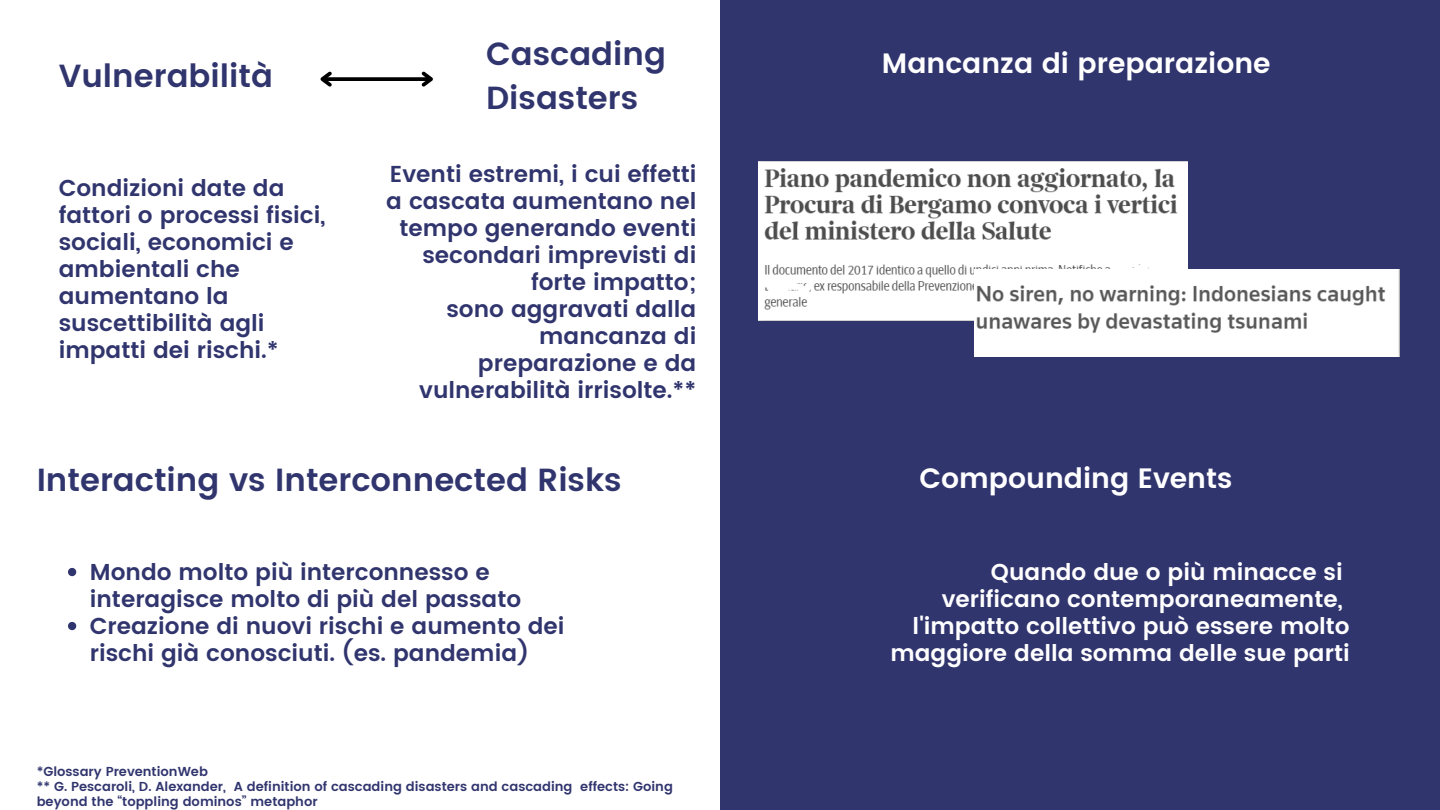
<style>
.page{position:relative;width:1440px;height:810px;background:#fff}
.page>*{position:absolute;margin:0;border:0;box-sizing:border-box;transform-origin:0 0}
.t1{font:600 32px "Poppins";color:#31356e}
.t2{font:600 28px "Poppins";color:#fff}
.t3{font:600 23px/27px "Poppins";color:#31356e}
.t4{font:600 23px/27px "Poppins";color:#fff;text-align:right}
.t5{font:600 13px/15px "Poppins";color:#31356e}
</style>
<div class="page">
<div style="left:720px;top:0;width:720px;height:810px;background:#31356e"></div>
<img style="left:758px;top:162px;width:429px;height:158px">
<img style="left:975px;top:270px;width:424px;height:87px">
<svg style="left:335px;top:77px;width:83px;height:4px"></svg>
<svg style="left:320px;top:71px;width:15px;height:16px"></svg>
<svg style="left:418px;top:71px;width:15px;height:16px"></svg>
<svg style="left:68px;top:568px;width:8px;height:8px"></svg>
<svg style="left:68px;top:622px;width:8px;height:8px"></svg>
<p class="t1" style="left:59px;top:57px;width:216px">Vulnerabilità</p>
<p class="t3" style="left:59px;top:174px;width:268px">Condizioni date da fattori o processi fisici, sociali, economici e ambientali che aumentano la suscettibilità agli impatti dei rischi.*</p>
<p class="t1" style="left:486px;top:35px;width:181px">Cascading</p>
<p class="t1" style="left:486px;top:79px;width:154px">Disasters</p>
<p class="t3" style="left:386px;top:161px;width:312px;text-align:right">Eventi estremi, i cui effetti a cascata aumentano nel tempo generando eventi secondari imprevisti di forte impatto;</p>
<p class="t3" style="left:419px;top:296px;width:279px;text-align:right">sono aggravati dalla mancanza di preparazione e da vulnerabilità irrisolte.**</p>
<p class="t1" style="left:37px;top:462px;width:586px">Interacting vs Interconnected Risks</p>
<p class="t3" style="left:90px;top:558px;width:433px">Mondo molto più interconnesso e interagisce molto di più del passato</p>
<p class="t3" style="left:90px;top:612px;width:476px">Creazione di nuovi rischi e aumento dei rischi già conosciuti. (es. pandemia)</p>
<p class="t5" style="left:37px;top:764px;width:173px">*Glossary PreventionWeb</p>
<p class="t5" style="left:37px;top:779px;width:638px">** G. Pescaroli, D. Alexander, A definition of cascading disasters and cascading effects: Going beyond the “toppling dominos” metaphor</p>
<p class="t2" style="left:882px;top:47px;width:390px">Mancanza di preparazione</p>
<p class="t2" style="left:920px;top:462px;width:314px">Compounding Events</p>
<p class="t4" style="left:991px;top:558px;width:353px">Quando due o più minacce si</p>
<p class="t4" style="left:942px;top:585px;width:402px">verificano contemporaneamente,</p>
<p class="t4" style="left:890px;top:612px;width:461px">l'impatto collettivo può essere molto maggiore della somma delle sue parti</p>
</div>
